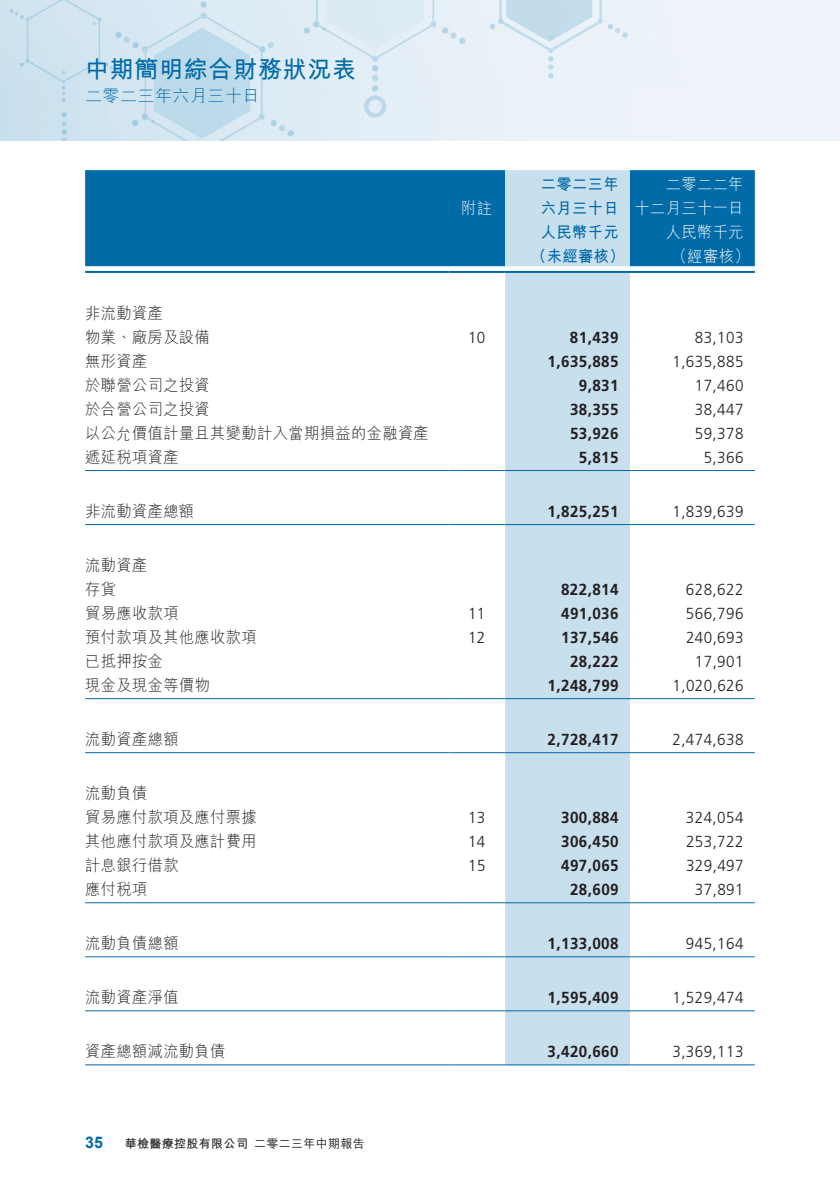
<style>
.page{position:relative;width:840px;height:1191px;background:#fff}
.page>*{position:absolute;margin:0;border:0;box-sizing:border-box;transform-origin:0 0}
.t1{font:700 24px "M Hei HK";letter-spacing:.03em;color:#006ba7}
.t2{font:300 17px "M Hei HK";letter-spacing:.03em;color:#006ba7}
.t3{font:300 16px "M Hei HK";letter-spacing:.03em;color:#231f20;scale:.95 1}
.t4{font:300 16px "Frutiger LT Std";letter-spacing:.03em;color:#231f20;scale:.95 1}
.t5{font:700 16px "Frutiger LT Std";letter-spacing:.03em;color:#231f20;scale:.95 1}
.t6{font:300 16px/24px "M Hei HK";letter-spacing:.03em;color:#fff;text-align:right;scale:.95 1}
.t7{font:700 16px/24px "M Hei HK";letter-spacing:.03em;color:#006ba7;scale:.95 1}
.t8{font:700 16px "Arial";color:#006ba7}
.t9{font:700 12px "M Hei HK";letter-spacing:.03em;color:#231f20}
.t10{font:500 12px "M Hei HK";letter-spacing:.03em;color:#231f20}
</style>
<div class="page">
<img style="left:0;top:0;width:839px;height:141px">
<div style="left:85px;top:170px;width:669px;height:96px;background:#006ba7"></div>
<div style="left:505px;top:170px;width:124px;height:894px;background:#c8dfee"></div>
<hr style="left:85px;top:271px;width:363px;height:2px;background:#006ba7">
<hr style="left:448px;top:271px;width:57px;height:2px;background:#006ba7">
<hr style="left:505px;top:271px;width:124px;height:2px;background:#006ba7">
<hr style="left:629px;top:271px;width:125px;height:2px;background:#006ba7">
<hr style="left:85px;top:470px;width:363px;height:1px;background:#006ba7">
<hr style="left:448px;top:470px;width:57px;height:1px;background:#006ba7">
<hr style="left:505px;top:470px;width:124px;height:1px;background:#006ba7">
<hr style="left:629px;top:470px;width:125px;height:1px;background:#006ba7">
<hr style="left:85px;top:524px;width:363px;height:1px;background:#006ba7">
<hr style="left:448px;top:524px;width:57px;height:1px;background:#006ba7">
<hr style="left:505px;top:524px;width:124px;height:1px;background:#006ba7">
<hr style="left:629px;top:524px;width:125px;height:1px;background:#006ba7">
<hr style="left:85px;top:698px;width:363px;height:1px;background:#006ba7">
<hr style="left:448px;top:698px;width:57px;height:1px;background:#006ba7">
<hr style="left:505px;top:698px;width:124px;height:1px;background:#006ba7">
<hr style="left:629px;top:698px;width:125px;height:1px;background:#006ba7">
<hr style="left:85px;top:752px;width:363px;height:1px;background:#006ba7">
<hr style="left:448px;top:752px;width:57px;height:1px;background:#006ba7">
<hr style="left:505px;top:752px;width:124px;height:1px;background:#006ba7">
<hr style="left:629px;top:752px;width:125px;height:1px;background:#006ba7">
<hr style="left:85px;top:902px;width:363px;height:1px;background:#006ba7">
<hr style="left:448px;top:902px;width:57px;height:1px;background:#006ba7">
<hr style="left:505px;top:902px;width:124px;height:1px;background:#006ba7">
<hr style="left:629px;top:902px;width:125px;height:1px;background:#006ba7">
<hr style="left:85px;top:956px;width:363px;height:1px;background:#006ba7">
<hr style="left:448px;top:956px;width:57px;height:1px;background:#006ba7">
<hr style="left:505px;top:956px;width:124px;height:1px;background:#006ba7">
<hr style="left:629px;top:956px;width:125px;height:1px;background:#006ba7">
<hr style="left:85px;top:1010px;width:363px;height:1px;background:#006ba7">
<hr style="left:448px;top:1010px;width:57px;height:1px;background:#006ba7">
<hr style="left:505px;top:1010px;width:124px;height:1px;background:#006ba7">
<hr style="left:629px;top:1010px;width:125px;height:1px;background:#006ba7">
<hr style="left:85px;top:1064px;width:363px;height:1px;background:#006ba7">
<hr style="left:448px;top:1064px;width:57px;height:1px;background:#006ba7">
<hr style="left:505px;top:1064px;width:124px;height:1px;background:#006ba7">
<hr style="left:629px;top:1064px;width:125px;height:1px;background:#006ba7">
<h1 class="t1" style="left:85px;top:52px;width:272px">中期簡明綜合財務狀況表</h1>
<p class="t2" style="left:85px;top:87px;width:176px">二零二三年六月三十日</p>
<p class="t6" style="left:461px;top:196px;width:34px">附註</p>
<p class="t7" style="left:540px;top:171px;width:83px">二零二三年六月三十日</p>
<p class="t6" style="left:634px;top:172px;width:116px">二零二二年<br>十二月三十一日人民幣千元</p>
<p class="t7" style="left:540px;top:219px;width:83px">人民幣千元</p>
<p class="t7" style="left:531px;top:243px;width:100px">（未經審核）</p>
<p class="t6" style="left:671px;top:244px;width:83px">（經審核(</p>
<p class="t3" style="left:85px;top:305px;width:83px">非流動資產</p>
<p class="t3" style="left:85px;top:329px;width:133px">物業、廠房及設備</p>
<p class="t4" style="left:468px;top:328px;width:20px">10</p>
<p class="t5" style="left:569px;top:328px;width:53px">81,439</p>
<p class="t4" style="left:694px;top:328px;width:53px">83,103</p>
<p class="t3" style="left:85px;top:353px;width:67px">無形資產</p>
<p class="t5" style="left:547px;top:352px;width:76px">1,635,885</p>
<p class="t4" style="left:672px;top:352px;width:76px">1,635,885</p>
<p class="t3" style="left:85px;top:377px;width:133px">於聯營公司之投資</p>
<p class="t5" style="left:578px;top:376px;width:43px">9,831</p>
<p class="t4" style="left:694px;top:376px;width:53px">17,460</p>
<p class="t3" style="left:85px;top:401px;width:133px">於合營公司之投資</p>
<p class="t5" style="left:569px;top:400px;width:53px">38,355</p>
<p class="t4" style="left:694px;top:400px;width:53px">38,447</p>
<p class="t3" style="left:85px;top:425px;width:363px">以公允價值計量且其變動計入當期損益的金融資產</p>
<p class="t5" style="left:569px;top:424px;width:53px">53,926</p>
<p class="t4" style="left:694px;top:424px;width:53px">59,378</p>
<p class="t3" style="left:85px;top:449px;width:100px">遞延稅項資產</p>
<p class="t5" style="left:578px;top:448px;width:43px">5,815</p>
<p class="t4" style="left:703px;top:448px;width:43px">5,366</p>
<p class="t3" style="left:85px;top:503px;width:116px">非流動資產總額</p>
<p class="t3" style="left:85px;top:557px;width:67px">流動資產</p>
<p class="t5" style="left:547px;top:502px;width:76px">1,825,251</p>
<p class="t4" style="left:672px;top:502px;width:76px">1,839,639</p>
<p class="t3" style="left:85px;top:581px;width:34px">存貨</p>
<p class="t5" style="left:560px;top:580px;width:62px">822,814</p>
<p class="t4" style="left:685px;top:580px;width:62px">628,622</p>
<p class="t3" style="left:85px;top:605px;width:100px">貿易應收款項</p>
<p class="t4" style="left:468px;top:604px;width:20px">11</p>
<p class="t5" style="left:560px;top:604px;width:62px">491,036</p>
<p class="t4" style="left:685px;top:604px;width:62px">566,796</p>
<p class="t3" style="left:85px;top:629px;width:182px">預付款項及其他應收款項</p>
<p class="t4" style="left:468px;top:628px;width:20px">12</p>
<p class="t5" style="left:561px;top:628px;width:62px">137,546</p>
<p class="t4" style="left:685px;top:628px;width:62px">240,693</p>
<p class="t3" style="left:85px;top:653px;width:83px">已抵押按金</p>
<p class="t5" style="left:569px;top:652px;width:53px">28,222</p>
<p class="t4" style="left:694px;top:652px;width:53px">17,901</p>
<p class="t3" style="left:85px;top:677px;width:133px">現金及現金等價物</p>
<p class="t5" style="left:547px;top:676px;width:76px">1,248,799</p>
<p class="t4" style="left:672px;top:676px;width:76px">1,020,626</p>
<p class="t3" style="left:85px;top:731px;width:100px">流動資產總額</p>
<p class="t3" style="left:85px;top:785px;width:67px">流動負債</p>
<p class="t5" style="left:547px;top:730px;width:76px">2,728,417</p>
<p class="t4" style="left:672px;top:730px;width:76px">2,474,638</p>
<p class="t3" style="left:85px;top:809px;width:182px">貿易應付款項及應付票據</p>
<p class="t4" style="left:468px;top:808px;width:20px">13</p>
<p class="t5" style="left:560px;top:808px;width:62px">300,884</p>
<p class="t4" style="left:685px;top:808px;width:62px">324,054</p>
<p class="t3" style="left:85px;top:833px;width:182px">其他應付款項及應計費用</p>
<p class="t4" style="left:468px;top:832px;width:20px">14</p>
<p class="t5" style="left:561px;top:832px;width:62px">306,450</p>
<p class="t4" style="left:685px;top:832px;width:62px">253,722</p>
<p class="t3" style="left:85px;top:857px;width:100px">計息銀行借款</p>
<p class="t4" style="left:468px;top:856px;width:20px">15</p>
<p class="t5" style="left:561px;top:856px;width:62px">497,065</p>
<p class="t4" style="left:685px;top:856px;width:62px">329,497</p>
<p class="t3" style="left:85px;top:881px;width:67px">應付稅項</p>
<p class="t5" style="left:569px;top:880px;width:53px">28,609</p>
<p class="t4" style="left:694px;top:880px;width:53px">37,891</p>
<p class="t3" style="left:85px;top:935px;width:100px">流動負債總額</p>
<p class="t5" style="left:547px;top:934px;width:76px">1,133,008</p>
<p class="t4" style="left:685px;top:934px;width:62px">945,164</p>
<p class="t3" style="left:85px;top:989px;width:100px">流動資產淨值</p>
<p class="t5" style="left:547px;top:988px;width:76px">1,595,409</p>
<p class="t4" style="left:672px;top:988px;width:76px">1,529,474</p>
<p class="t3" style="left:85px;top:1043px;width:149px">資產總額減流動負債</p>
<p class="t5" style="left:547px;top:1042px;width:76px">3,420,660</p>
<p class="t4" style="left:672px;top:1042px;width:76px">3,369,113</p>
<p class="t8" style="left:85px;top:1131px;width:19px">35</p>
<p class="t9" style="left:125px;top:1134px;width:125px">華檢醫療控股有限公司</p>
<p class="t10" style="left:254px;top:1134px;width:112px">二零二三年中期報告</p>
</div>
